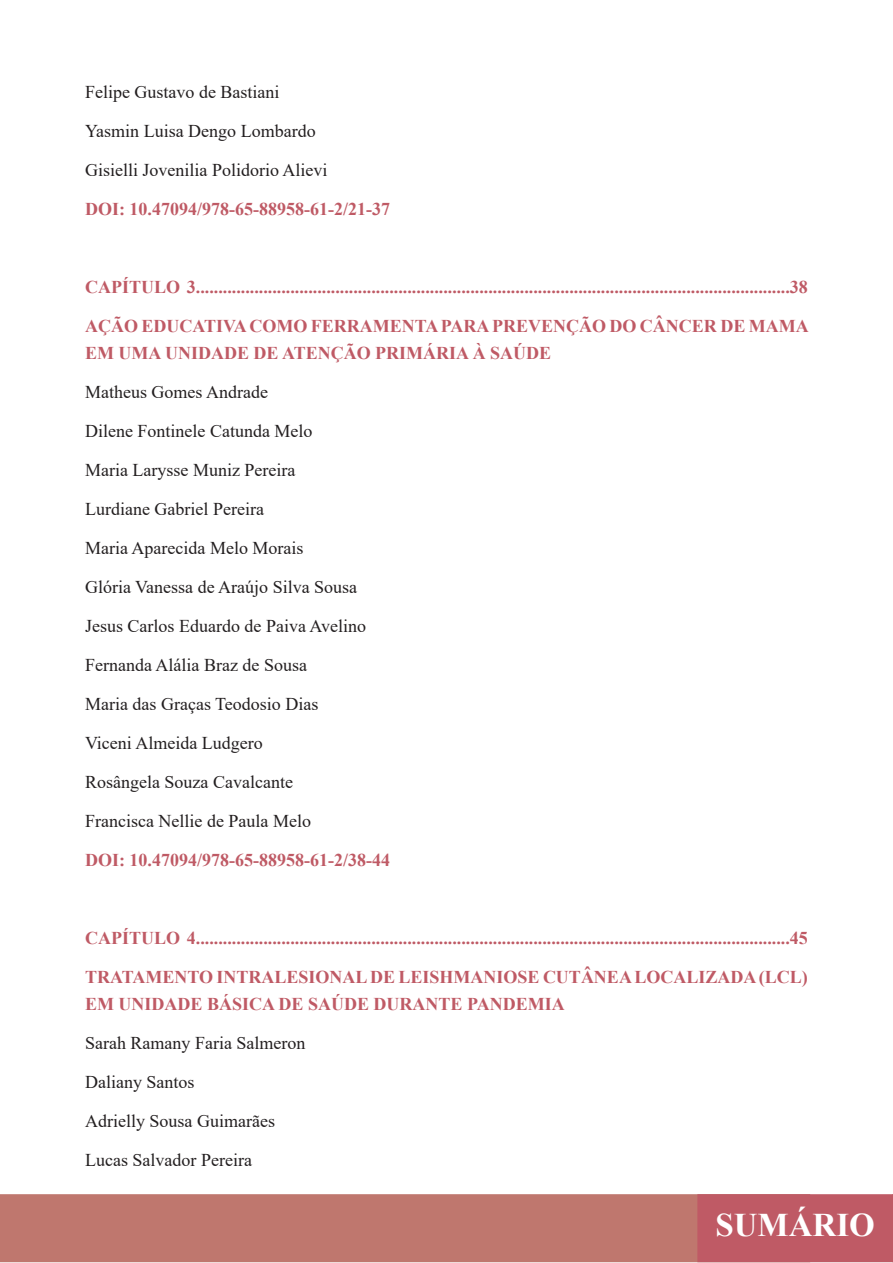
<style>
.page{position:relative;width:893px;height:1263px;background:#fff}
.page>*{position:absolute;margin:0;border:0;box-sizing:border-box;transform-origin:0 0}
.t1{font:700 33px "Times New Roman";color:#fff}
.t2{font:700 18px/27px "Times New Roman";color:#bf5a65}
.t3{font:18px "Times New Roman";color:#231f20}
</style>
<div class="page">
<div style="left:0;top:1194px;width:810px;height:68px;background:#bf776e;border:2px solid #bf776e"></div>
<div style="left:698px;top:1195px;width:194px;height:66px;background:#bf5a65"></div>
<div style="left:697px;top:1194px;width:196px;height:68px;border:2px solid #bf5a65"></div>
<p class="t3" style="left:85px;top:79px;width:196px">Felipe Gustavo de Bastiani</p>
<p class="t3" style="left:85px;top:118px;width:232px">Yasmin Luisa Dengo Lombardo</p>
<p class="t3" style="left:85px;top:157px;width:244px">Gisielli Jovenilia Polidorio Alievi</p>
<p class="t2" style="left:85px;top:194px;width:306px">DOI: 10.47094/978-65-88958-61-2/21-37</p>
<p class="t2" style="left:85px;top:272px;width:724px">CAPÍTULO 3....................................................................................................................................38</p>
<p class="t2" style="left:85px;top:311px;width:725px">AÇÃO EDUCATIVA COMO FERRAMENTA PARA PREVENÇÃO DO CÂNCER DE MAMA<br>EM UMA UNIDADE DE ATENÇÃO PRIMÁRIA À SAÚDE</p>
<p class="t3" style="left:85px;top:379px;width:184px">Matheus Gomes Andrade</p>
<p class="t3" style="left:85px;top:418px;width:229px">Dilene Fontinele Catunda Melo</p>
<p class="t3" style="left:85px;top:457px;width:212px">Maria Larysse Muniz Pereira</p>
<p class="t3" style="left:85px;top:496px;width:180px">Lurdiane Gabriel Pereira</p>
<p class="t3" style="left:85px;top:535px;width:220px">Maria Aparecida Melo Morais</p>
<p class="t3" style="left:85px;top:574px;width:274px">Glória Vanessa de Araújo Silva Sousa</p>
<p class="t3" style="left:85px;top:613px;width:283px">Jesus Carlos Eduardo de Paiva Avelino</p>
<p class="t3" style="left:85px;top:652px;width:223px">Fernanda Alália Braz de Sousa</p>
<p class="t3" style="left:85px;top:691px;width:235px">Maria das Graças Teodosio Dias</p>
<p class="t3" style="left:85px;top:730px;width:179px">Viceni Almeida Ludgero</p>
<p class="t3" style="left:85px;top:769px;width:209px">Rosângela Souza Cavalcante</p>
<p class="t3" style="left:85px;top:808px;width:227px">Francisca Nellie de Paula Melo</p>
<p class="t2" style="left:85px;top:845px;width:306px">DOI: 10.47094/978-65-88958-61-2/38-44</p>
<p class="t2" style="left:85px;top:923px;width:724px">CAPÍTULO 4....................................................................................................................................45</p>
<p class="t2" style="left:85px;top:962px;width:724px">TRATAMENTO INTRALESIONAL DE LEISHMANIOSE CUTÂNEA LOCALIZADA (LCL)<br>EM UNIDADE BÁSICA DE SAÚDE DURANTE PANDEMIA</p>
<p class="t3" style="left:85px;top:1030px;width:222px">Sarah Ramany Faria Salmeron</p>
<p class="t3" style="left:85px;top:1069px;width:111px">Daliany Santos</p>
<p class="t3" style="left:85px;top:1108px;width:191px">Adrielly Sousa Guimarães</p>
<p class="t3" style="left:85px;top:1147px;width:168px">Lucas Salvador Pereira</p>
<h1 class="t1" style="left:715px;top:1201px;width:161px">SUMÁRIO</h1>
</div>
